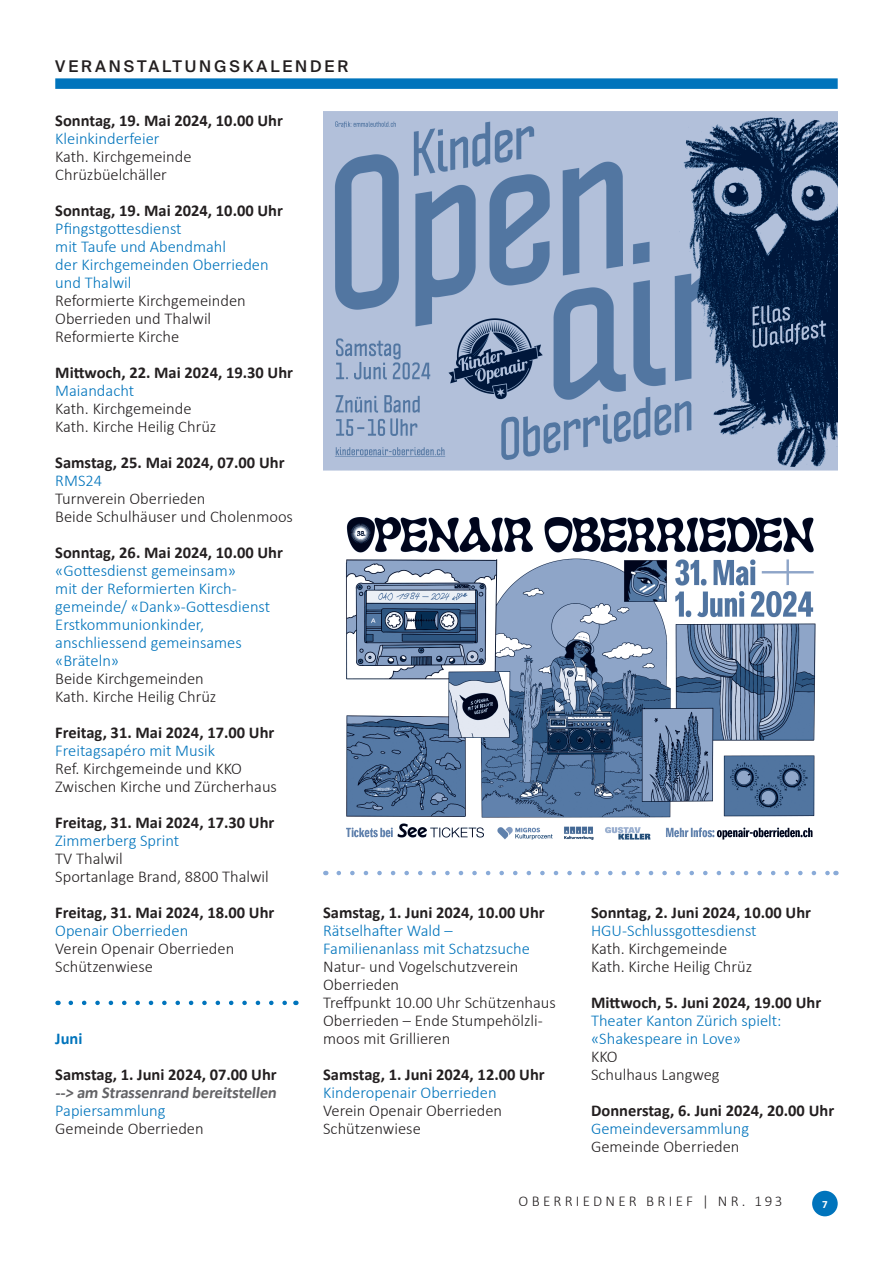
<style>
.page{position:relative;width:893px;height:1263px;background:#fff}
.page>*{position:absolute;margin:0;border:0;box-sizing:border-box;transform-origin:0 0}
.t1{font:300 16.5px/18px "Calibri";color:#231f20}
.t2{font:300 16.5px/18px "Calibri";color:#0074bc}
.t3{font:700 16.5px "Calibri";color:#231f20}
.t4{font:700 16.5px "Calibri";color:#636366}
.t5{font:700 16.5px "Calibri";color:#0074bc}
.t6{font:500 16.2px "Suisse Intl";letter-spacing:.18em;color:#231f20}
.t7{font:300 15px "Calibri";letter-spacing:.215em;color:#231f20}
.t8{font:700 11.1px "Calibri";color:#fff}
</style>
<div class="page">
<div style="left:812px;top:1191px;width:26px;height:25px;background:#0074bc;border-radius:50%"></div>
<div style="left:55px;top:78px;width:783px;height:11px;background:#0074bc"></div>
<svg style="left:71px;top:1001px;width:216px;height:4px"></svg>
<img style="left:323px;top:112px;width:515px;height:728px">
<svg style="left:339px;top:871px;width:490px;height:4px"></svg>
<p class="t6" style="left:55px;top:57px;width:295px">VERANSTALTUNGSKALENDER</p>
<p class="t3" style="left:55px;top:110px;width:229px">Sonntag, 19. Mai 2024, 10.00 Uhr</p>
<p class="t2" style="left:55px;top:129px;width:106px">Kleinkinderfeier</p>
<p class="t1" style="left:55px;top:147px;width:138px">Kath. Kirchgemeinde<br>Chrüzbüelchäller</p>
<p class="t3" style="left:55px;top:200px;width:229px">Sonntag, 19. Mai 2024, 10.00 Uhr</p>
<p class="t2" style="left:55px;top:219px;width:215px">Pfingstgottesdienst<br>mit Taufe und Abendmahl<br>der Kirchgemeinden Oberrieden und Thalwil</p>
<p class="t1" style="left:55px;top:291px;width:192px">Reformierte Kirchgemeinden<br>Oberrieden und Thalwil<br>Reformierte Kirche</p>
<p class="t3" style="left:55px;top:362px;width:239px">Mittwoch, 22. Mai 2024, 19.30 Uhr</p>
<p class="t2" style="left:55px;top:381px;width:80px">Maiandacht</p>
<p class="t1" style="left:55px;top:399px;width:163px">Kath. Kirchgemeinde<br>Kath. Kirche Heilig Chrüz</p>
<p class="t3" style="left:55px;top:452px;width:231px">Samstag, 25. Mai 2024, 07.00 Uhr</p>
<p class="t2" style="left:55px;top:471px;width:48px">RMS24</p>
<p class="t1" style="left:55px;top:489px;width:239px">Turnverein Oberrieden<br>Beide Schulhäuser und Cholenmoos</p>
<p class="t3" style="left:55px;top:542px;width:229px">Sonntag, 26. Mai 2024, 10.00 Uhr</p>
<p class="t2" style="left:55px;top:561px;width:216px">«Gottesdienst gemeinsam»<br>mit der Reformierten Kirch&shy;gemeinde/ «Dank»-Gottesdienst<br>Erstkommunionkinder, anschliessend gemeinsames «Bräteln»</p>
<p class="t1" style="left:55px;top:669px;width:163px">Beide Kirchgemeinden<br>Kath. Kirche Heilig Chrüz</p>
<p class="t3" style="left:55px;top:722px;width:221px">Freitag, 31. Mai 2024, 17.00 Uhr</p>
<p class="t2" style="left:55px;top:741px;width:161px">Freitagsapéro mit Musik</p>
<p class="t1" style="left:55px;top:759px;width:223px">Ref. Kirchgemeinde und KKO<br>Zwischen Kirche und Zürcherhaus</p>
<p class="t3" style="left:55px;top:812px;width:221px">Freitag, 31. Mai 2024, 17.30 Uhr</p>
<p class="t2" style="left:55px;top:831px;width:126px">Zimmerberg Sprint</p>
<p class="t1" style="left:55px;top:849px;width:215px">TV Thalwil<br>Sportanlage Brand, 8800 Thalwil</p>
<p class="t3" style="left:55px;top:902px;width:221px">Freitag, 31. Mai 2024, 18.00 Uhr</p>
<p class="t2" style="left:55px;top:921px;width:134px">Openair Oberrieden</p>
<p class="t1" style="left:55px;top:939px;width:181px">Verein Openair Oberrieden<br>Schützenwiese</p>
<p class="t5" style="left:55px;top:1028px;width:29px">Juni</p>
<p class="t3" style="left:55px;top:1064px;width:223px">Samstag, 1. Juni 2024, 07.00 Uhr</p>
<p class="t4" style="left:55px;top:1082px;width:225px">--&gt; am Strassenrand bereitstellen</p>
<p class="t2" style="left:55px;top:1101px;width:112px">Papiersammlung</p>
<p class="t1" style="left:55px;top:1119px;width:150px">Gemeinde Oberrieden</p>
<p class="t3" style="left:323px;top:902px;width:223px">Samstag, 1. Juni 2024, 10.00 Uhr</p>
<p class="t2" style="left:323px;top:921px;width:208px">Rätselhafter Wald –<br>Familienanlass mit Schatzsuche</p>
<p class="t1" style="left:323px;top:957px;width:234px">Natur- und Vogelschutzverein<br>Oberrieden<br>Treffpunkt 10.00 Uhr Schützenhaus<br>Oberrieden – Ende Stumpehölzli&shy;moos mit Grillieren</p>
<p class="t3" style="left:323px;top:1064px;width:223px">Samstag, 1. Juni 2024, 12.00 Uhr</p>
<p class="t2" style="left:323px;top:1083px;width:175px">Kinderopenair Oberrieden</p>
<p class="t1" style="left:323px;top:1101px;width:181px">Verein Openair Oberrieden<br>Schützenwiese</p>
<p class="t3" style="left:591px;top:902px;width:221px">Sonntag, 2. Juni 2024, 10.00 Uhr</p>
<p class="t2" style="left:591px;top:921px;width:167px">HGU-Schlussgottesdienst</p>
<p class="t1" style="left:591px;top:939px;width:163px">Kath. Kirchgemeinde<br>Kath. Kirche Heilig Chrüz</p>
<p class="t3" style="left:591px;top:992px;width:232px">Mittwoch, 5. Juni 2024, 19.00 Uhr</p>
<p class="t2" style="left:591px;top:1011px;width:192px">Theater Kanton Zürich spielt: «Shakespeare in Love»</p>
<p class="t1" style="left:591px;top:1047px;width:130px">KKO<br>Schulhaus Langweg</p>
<p class="t3" style="left:591px;top:1100px;width:245px">Donnerstag, 6. Juni 2024, 20.00 Uhr</p>
<p class="t2" style="left:591px;top:1119px;width:159px">Gemeindeversammlung</p>
<p class="t1" style="left:591px;top:1137px;width:150px">Gemeinde Oberrieden</p>
<p class="t7" style="left:519px;top:1192px;width:265px">OBERRIEDNER BRIEF | NR. 193</p>
<p class="t8" style="left:822px;top:1197px;width:7px">7</p>
</div>
